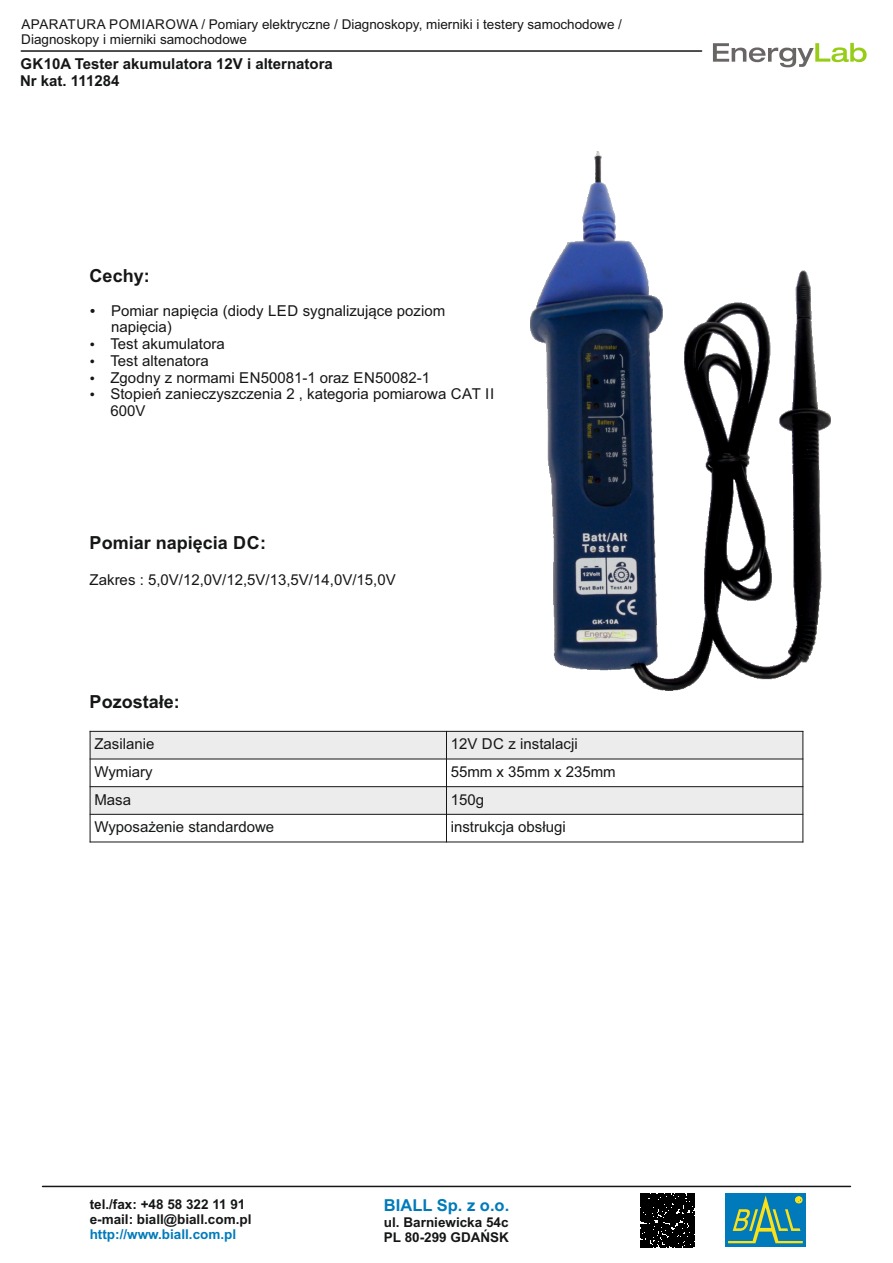
<style>
.page{position:relative;width:893px;height:1263px;background:#fff}
.page>*{position:absolute;margin:0;border:0;box-sizing:border-box;transform-origin:0 0}
.t1{font:700 18px "Arial";color:#151616}
.t2{font:700 16.5px "Arial";color:#007abb}
.t3{font:15px/16.8px "Arial";color:#151616}
.t4{font:700 15px/16.8px "Arial";color:#151616}
.t5{font:13.5px/15.1px "Arial";color:#151616}
.t6{font:700 13.5px/15.1px "Arial";color:#151616}
.t7{font:700 13.5px "Arial";color:#007abb}
</style>
<div class="page">
<hr style="left:43px;top:1186px;width:807px;height:1px;background:#151616">
<div style="left:725px;top:1193px;width:81px;height:54px;background:#007abb"></div>
<svg style="left:728px;top:1195px;width:75px;height:48px"></svg>
<svg style="left:641px;top:1193px;width:53px;height:54px"></svg>
<hr style="left:21px;top:50px;width:681px;height:2px;background:#151616">
<svg style="left:713px;top:43px;width:154px;height:24px"></svg>
<img style="left:531px;top:151px;width:299px;height:540px">
<div style="left:90px;top:731px;width:356px;height:28px;background:#ececec"></div>
<div style="left:446px;top:731px;width:357px;height:28px;background:#ececec"></div>
<div style="left:90px;top:787px;width:356px;height:27px;background:#ececec"></div>
<div style="left:446px;top:787px;width:357px;height:27px;background:#ececec"></div>
<hr style="left:90px;top:731px;width:1px;height:111px;background:#151616">
<hr style="left:446px;top:731px;width:1px;height:111px;background:#151616">
<hr style="left:802px;top:731px;width:1px;height:111px;background:#151616">
<hr style="left:90px;top:841px;width:713px;height:1px;background:#151616">
<hr style="left:90px;top:814px;width:713px;height:1px;background:#151616">
<hr style="left:90px;top:786px;width:713px;height:1px;background:#151616">
<hr style="left:90px;top:758px;width:713px;height:1px;background:#151616">
<hr style="left:90px;top:731px;width:713px;height:1px;background:#151616">
<p class="t5" style="left:21px;top:18px;width:602px">APARATURA POMIAROWA / Pomiary elektryczne / Diagnoskopy, mierniki i testery samochodowe /<br>Diagnoskopy i mierniki samochodowe</p>
<p class="t4" style="left:20px;top:57px;width:314px">GK10A Tester akumulatora 12V i alternatora<br>Nr kat. 111284</p>
<p class="t1" style="left:90px;top:269px;width:62px">Cechy:</p>
<p class="t3" style="left:111px;top:303px;width:336px;text-indent:-21px">• Pomiar napięcia (diody LED sygnalizujące poziom napięcia)</p>
<p class="t3" style="left:90px;top:337px;width:137px">• Test akumulatora</p>
<p class="t3" style="left:90px;top:354px;width:121px">• Test altenatora</p>
<p class="t3" style="left:90px;top:370px;width:342px">• Zgodny z normami EN50081-1 oraz EN50082-1</p>
<p class="t3" style="left:110px;top:387px;width:385px;text-indent:-21px">• Stopień zanieczyszczenia 2 , kategoria pomiarowa CAT II<br>600V</p>
<p class="t1" style="left:90px;top:536px;width:178px">Pomiar napięcia DC:</p>
<p class="t3" style="left:90px;top:572px;width:308px">Zakres : 5,0V/12,0V/12,5V/13,5V/14,0V/15,0V</p>
<p class="t1" style="left:90px;top:695px;width:92px">Pozostałe:</p>
<p class="t3" style="left:94px;top:737px;width:62px">Zasilanie</p>
<p class="t3" style="left:451px;top:737px;width:128px">12V DC z instalacji</p>
<p class="t3" style="left:94px;top:764px;width:60px">Wymiary</p>
<p class="t3" style="left:451px;top:764px;width:167px">55mm x 35mm x 235mm</p>
<p class="t3" style="left:94px;top:792px;width:38px">Masa</p>
<p class="t3" style="left:451px;top:792px;width:35px">150g</p>
<p class="t3" style="left:94px;top:820px;width:181px">Wyposażenie standardowe</p>
<p class="t3" style="left:451px;top:820px;width:117px">instrukcja obsługi</p>
<p class="t6" style="left:90px;top:1198px;width:163px">tel./fax: +48 58 322 11 91 e-mail: biall@biall.com.pl</p>
<p class="t7" style="left:90px;top:1229px;width:148px">http://www.biall.com.pl</p>
<p class="t2" style="left:384px;top:1199px;width:127px">BIALL Sp. z o.o.</p>
<p class="t6" style="left:384px;top:1215px;width:127px">ul. Barniewicka 54c<br>PL 80-299 GDAŃSK</p>
</div>
